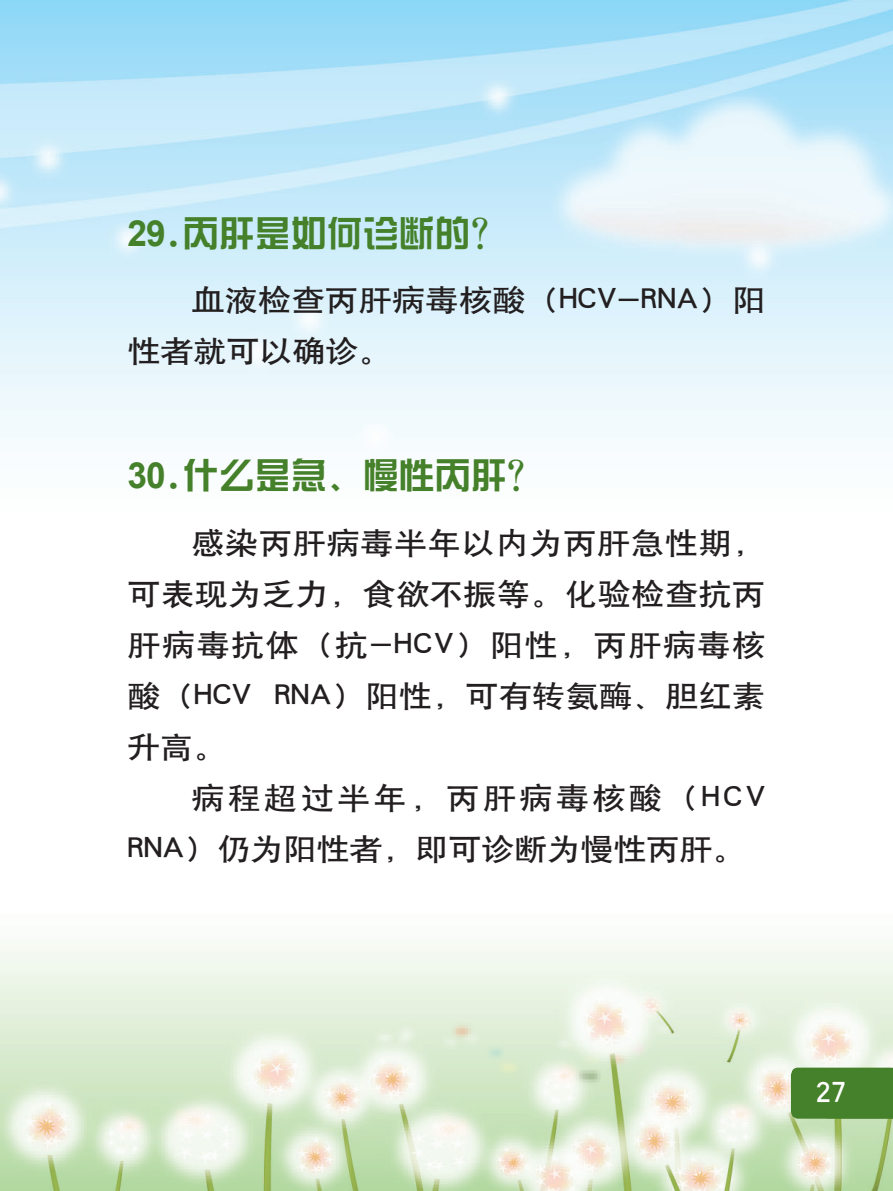
<style>
.page{position:relative;width:893px;height:1191px;background:#fff}
.page>*{position:absolute;margin:0;border:0;box-sizing:border-box;transform-origin:0 0}
.标题{font:36px "H Yk 1 gj";color:#45802a}
.正文{font:30px/51px "H Yb 1 gj";letter-spacing:.015em;color:#231f20;scale:1.1 1}
.t1{font:30px "H Yb 1 gj";color:#fff}
.s1{font-family:"Arial";font-weight:700}
</style>
<div class="page">
<img style="left:0;top:0;width:893px;height:1191px">
<div style="left:791px;top:1067px;width:102px;height:51px;background:#45802a"></div>
<p class="标题" style="left:128px;top:215px;width:381px"><span class="s1">29</span>.丙肝是如何诊断的？</p>
<p class="正文" style="left:128px;top:275px;width:581px;text-indent:64px">血液检查丙肝病毒核酸（HCV-RNA）阳性者就可以确诊。</p>
<p class="标题" style="left:128px;top:457px;width:417px"><span class="s1">30</span>.什么是急、慢性丙肝？</p>
<p class="正文" style="left:128px;top:517px;width:581px;text-align:justify;text-indent:64px">感染丙肝病毒半年以内为丙肝急性期，可表现为乏力，食欲不振等。化验检查抗丙肝病毒抗体（抗-HCV）阳性，丙肝病毒核酸（HCV RNA）阳性，可有转氨酶、胆红素升高。</p>
<p class="正文" style="left:128px;top:772px;width:581px;text-indent:64px">病程超过半年，丙肝病毒核酸（HCV<br>RNA）仍为阳性者，即可诊断为慢性丙肝。</p>
<p class="t1" style="left:816px;top:1079px;width:31px">27</p>
</div>
